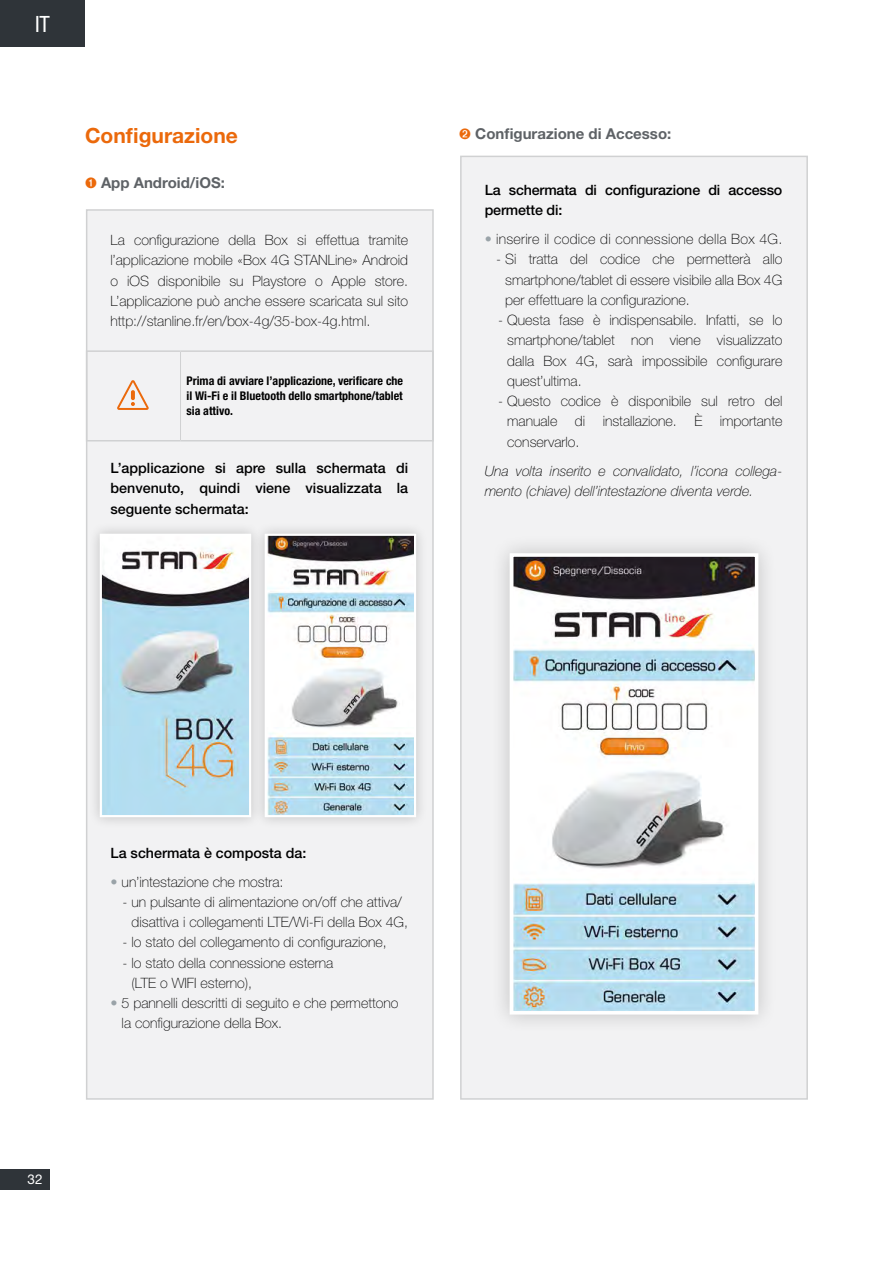
<style>
.page{position:relative;width:893px;height:1263px;background:#fff}
.page>*{position:absolute;margin:0;border:0;box-sizing:border-box;transform-origin:0 0}
.t1{font:condensed 22.5px "Helvetica Neue LT Std";color:#fff}
.t2{font:700 21px "Helvetica Neue LT Std";color:#eb690b}
.t3{font:700 15px "Helvetica Neue LT Std";color:#5e6266}
.t4{font:100 14.25px/20.2px "Helvetica Neue LT Std";color:#000;text-align:justify}
.t5{font:500 14.25px/20.2px "Helvetica Neue LT Std";color:#000;text-align:justify}
.t6{font:italic 100 14.25px/20.2px "Helvetica Neue LT Std";color:#000}
.t7{font:13.5px "Helvetica Neue LT Std";color:#fff}
.t8{font:700 condensed 12px/15px "Helvetica Neue LT Std";color:#000;text-align:justify}
.s1{color:#eb690b}
.s2{color:#9aa3a8}
</style>
<div class="page">
<div style="left:0;top:1169px;width:49px;height:21px;background:#2f3439"></div>
<div style="left:0;top:0;width:85px;height:47px;background:#2f3439"></div>
<div style="left:460px;top:156px;width:348px;height:944px;background:#f2f2f3;border:2px solid #d0d1d2"></div>
<div style="left:86px;top:209px;width:348px;height:891px;background:#f2f2f3;border:2px solid #d0d1d2"></div>
<hr style="left:180px;top:352px;width:1px;height:88px;background:#d0d1d2">
<hr style="left:86px;top:350px;width:94px;height:2px;background:#d0d1d2">
<hr style="left:180px;top:350px;width:254px;height:2px;background:#d0d1d2">
<hr style="left:86px;top:352px;width:1px;height:88px;background:#d0d1d2">
<hr style="left:432px;top:352px;width:2px;height:88px;background:#d0d1d2">
<hr style="left:86px;top:440px;width:94px;height:1px;background:#d0d1d2">
<hr style="left:180px;top:440px;width:254px;height:1px;background:#d0d1d2">
<svg style="left:117px;top:380px;width:32px;height:30px"></svg>
<div style="left:88px;top:521px;width:175px;height:308px;background:#e8e8e9"></div>
<img style="left:103px;top:537px;width:145px;height:277px">
<div style="left:100px;top:534px;width:151px;height:283px;border:2px solid #fff"></div>
<div style="left:253px;top:521px;width:175px;height:308px;background:#e6e6e7"></div>
<img style="left:268px;top:537px;width:145px;height:277px">
<div style="left:265px;top:534px;width:151px;height:283px;border:2px solid #fff"></div>
<div style="left:490px;top:534px;width:288px;height:500px;background:#000;opacity:.2"></div>
<img style="left:515px;top:558px;width:238px;height:451px">
<div style="left:510px;top:553px;width:248px;height:461px;border:4px solid #fff"></div>
<h1 class="t1" style="left:35px;top:11px;width:17px">IT</h1>
<h2 class="t2" style="left:85px;top:122px;width:154px">Configurazione</h2>
<p class="t3" style="left:85px;top:173px;width:141px"><span class="s1">➊</span> App Android/iOS:</p>
<p class="t4" style="left:111px;top:230px;width:299px">La configurazione della Box si effettua tramite l’applicazione mobile «Box 4G STANLine» Android o iOS disponibile su Playstore o Apple store.<br>L’applicazione può anche essere scaricata sul sito http://stanline.fr/en/box-4g/35-box-4g.html.</p>
<p class="t8" style="left:186px;top:373px;width:218px">Prima di avviare l’applicazione, verificare che il Wi-Fi e il Bluetooth dello smartphone/tablet sia attivo.</p>
<p class="t5" style="left:111px;top:458px;width:299px">L’applicazione si apre sulla schermata di benvenuto, quindi viene visualizzata la seguente schermata:</p>
<p class="t3" style="left:459px;top:124px;width:214px"><span class="s1">➋</span> Configurazione di Accesso:</p>
<p class="t5" style="left:485px;top:180px;width:299px">La schermata di configurazione di accesso permette di:</p>
<p class="t4" style="left:485px;top:229px;width:299px"><span class="s2">•</span> inserire il codice di connessione della Box 4G.</p>
<p class="t4" style="left:505px;top:249px;width:279px;text-indent:-9px">- Si tratta del codice che permetterà allo smartphone/tablet di essere visibile alla Box 4G per effettuare la configurazione.</p>
<p class="t4" style="left:507px;top:310px;width:277px;text-indent:-9px">- Questa fase è indispensabile. Infatti, se lo smartphone/tablet non viene visualizzato dalla Box 4G, sarà impossibile configurare quest’ultima.</p>
<p class="t4" style="left:507px;top:391px;width:277px;text-indent:-9px">- Questo codice è disponibile sul retro del manuale di installazione. È importante conservarlo.</p>
<p class="t6" style="left:485px;top:460px;width:299px">Una volta inserito e convalidato, l’icona collega&shy;mento (chiave) dell’intestazione diventa verde.</p>
<p class="t7" style="left:27px;top:1171px;width:17px">32</p>
<p class="t5" style="left:111px;top:843px;width:197px">La schermata è composta da:</p>
<p class="t4" style="left:111px;top:871px;width:174px"><span class="s2">•</span> un’intestazione che mostra:</p>
<p class="t4" style="left:132px;top:892px;width:278px;text-indent:-9px">- un pulsante di alimentazione on/off che attiva/ disattiva i collegamenti LTE/Wi-Fi della Box 4G,</p>
<p class="t4" style="left:123px;top:932px;width:266px">- lo stato del collegamento di configurazione,</p>
<p class="t4" style="left:132px;top:952px;width:203px;text-indent:-9px">- lo stato della connessione esterna (LTE o WIFI esterno),</p>
<p class="t4" style="left:122px;top:993px;width:278px;text-indent:-11px"><span class="s2">•</span> 5 pannelli descritti di seguito e che permettono la configurazione della Box.</p>
</div>
